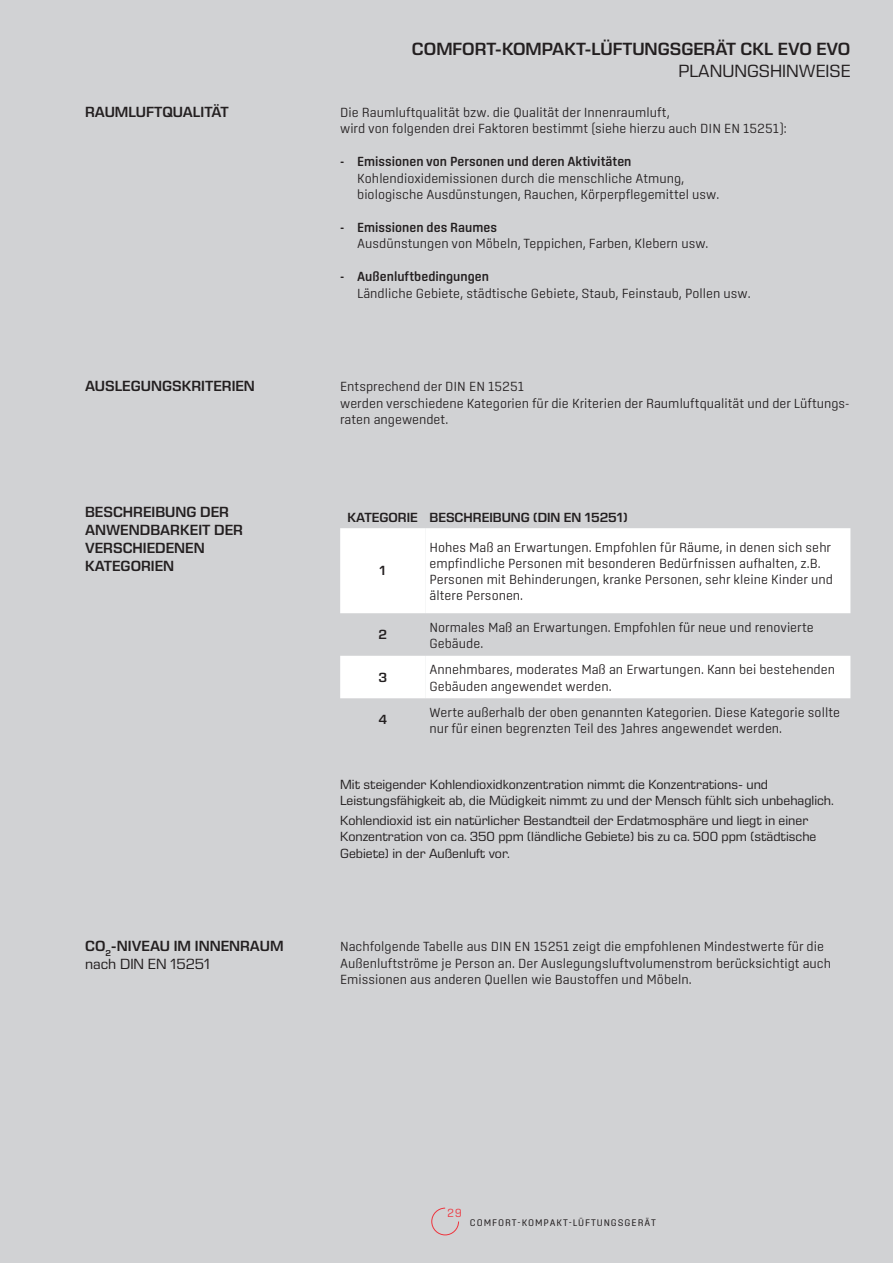
<style>
.page{position:relative;width:893px;height:1263px;background:#fff}
.page>*{position:absolute;margin:0;border:0;box-sizing:border-box;transform-origin:0 0}
.t1{font:600 18px "Eurostile Next LT Pro";color:#231f20}
.t2{font:18px "Eurostile Next LT Pro";color:#231f20}
.t3{font:600 15px/18px "Eurostile Next LT Pro";color:#231f20}
.t4{font:300 13.5px/16.2px "Center";color:#231f20}
.t5{font:13.5px/16.2px "Eurostile Next LT Pro";color:#231f20}
.t6{font:500 13.5px "Center";color:#231f20}
.t7{font:600 13.5px "Eurostile Next LT Pro";color:#231f20}
.t8{font:300 12px "Center";color:#ee343d}
.t9{font:9.75px "Center";letter-spacing:.095em;color:#231f20}
.s1{font-weight:400}
</style>
<div class="page">
<hr style="left:0;top:0;width:4px;height:1263px;background:#d1d2d4">
<div style="left:4px;top:0;width:889px;height:1263px;background:#d1d2d4"></div>
<svg style="left:431px;top:1207px;width:28px;height:29px"></svg>
<svg style="left:340px;top:698px;width:510px;height:1px"></svg>
<svg style="left:340px;top:528px;width:85px;height:170px"></svg>
<svg style="left:425px;top:528px;width:425px;height:170px;fill:#fff"></svg>
<h1 class="t1" style="left:412px;top:39px;width:440px">COMFORT-KOMPAKT-LÜFTUNGSGERÄT CKL EVO EVO</h1>
<h1 class="t2" style="left:678px;top:61px;width:174px">PLANUNGSHINWEISE</h1>
<p class="t3" style="left:85px;top:103px;width:145px">RAUMLUFTQUALITÄT</p>
<p class="t4" style="left:340px;top:104px;width:448px">Die Raumluftqualität bzw. die Qualität der Innenraumluft,<br>wird von folgenden drei Faktoren bestimmt (siehe hierzu auch DIN EN 15251):</p>
<p class="t6" style="left:340px;top:154px;width:293px">- Emissionen von Personen und deren Aktivitäten</p>
<p class="t4" style="left:357px;top:170px;width:364px">Kohlendioxidemissionen durch die menschliche Atmung, biologische Ausdünstungen, Rauchen, Körperpflegemittel usw.</p>
<p class="t6" style="left:340px;top:220px;width:158px">- Emissionen des Raumes</p>
<p class="t4" style="left:357px;top:235px;width:353px">Ausdünstungen von Möbeln, Teppichen, Farben, Klebern usw.</p>
<p class="t6" style="left:340px;top:269px;width:150px">- Außenluftbedingungen</p>
<p class="t4" style="left:357px;top:285px;width:395px">Ländliche Gebiete, städtische Gebiete, Staub, Feinstaub, Pollen usw.</p>
<p class="t3" style="left:85px;top:377px;width:171px">AUSLEGUNGSKRITERIEN</p>
<p class="t4" style="left:340px;top:378px;width:511px">Entsprechend der DIN EN 15251<br>werden verschiedene Kategorien für die Kriterien der Raumluftqualität und der Lüftungs&shy;raten angewendet.</p>
<p class="t3" style="left:85px;top:503px;width:159px">BESCHREIBUNG DER<br>ANWENDBARKEIT DER<br>VERSCHIEDENEN<br>KATEGORIEN</p>
<p class="t7" style="left:347px;top:510px;width:282px">KATEGORIE BESCHREIBUNG (DIN EN 15251)</p>
<p class="t4" style="left:429px;top:539px;width:405px">Hohes Maß an Erwartungen. Empfohlen für Räume, in denen sich sehr empfindliche Personen mit besonderen Bedürfnissen aufhalten, z.B.<br>Personen mit Behinderungen, kranke Personen, sehr kleine Kinder und ältere Personen.</p>
<p class="t7" style="left:379px;top:563px;width:8px">1</p>
<p class="t7" style="left:378px;top:627px;width:10px">2</p>
<p class="t4" style="left:429px;top:619px;width:386px">Normales Maß an Erwartungen. Empfohlen für neue und renovierte<br>Gebäude.</p>
<p class="t7" style="left:378px;top:670px;width:10px">3</p>
<p class="t4" style="left:429px;top:661px;width:407px">Annehmbares, moderates Maß an Erwartungen. Kann bei bestehenden<br>Gebäuden angewendet werden.</p>
<p class="t7" style="left:378px;top:712px;width:10px">4</p>
<p class="t4" style="left:429px;top:704px;width:412px">Werte außerhalb der oben genannten Kategorien. Diese Kategorie sollte nur für einen begrenzten Teil des Jahres angewendet werden.</p>
<p class="t5" style="left:340px;top:776px;width:495px">Mit steigender Kohlendioxidkonzentration nimmt die Konzentrations- und<br>Leistungsfähigkeit ab, die Müdigkeit nimmt zu und der Mensch fühlt sich unbehaglich.</p>
<p class="t5" style="left:340px;top:813px;width:478px">Kohlendioxid ist ein natürlicher Bestandteil der Erdatmosphäre und liegt in einer<br>Konzentration von ca. 350 ppm (ländliche Gebiete) bis zu ca. 500 ppm (städtische<br>Gebiete) in der Außenluft vor.</p>
<p class="t3" style="left:85px;top:937px;width:200px">CO<sub>2</sub>-NIVEAU IM INNENRAUM <span class="s1">nach DIN EN 15251</span></p>
<p class="t4" style="left:340px;top:938px;width:492px">Nachfolgende Tabelle aus DIN EN 15251 zeigt die empfohlenen Mindestwerte für die<br>Außenluftströme je Person an. Der Auslegungsluftvolumenstrom berücksichtigt auch<br>Emissionen aus anderen Quellen wie Baustoffen und Möbeln.</p>
<p class="t8" style="left:447px;top:1206px;width:16px">29</p>
<p class="t9" style="left:470px;top:1217px;width:188px">COMFORT-KOMPAKT-LÜFTUNGSGERÄT</p>
</div>
